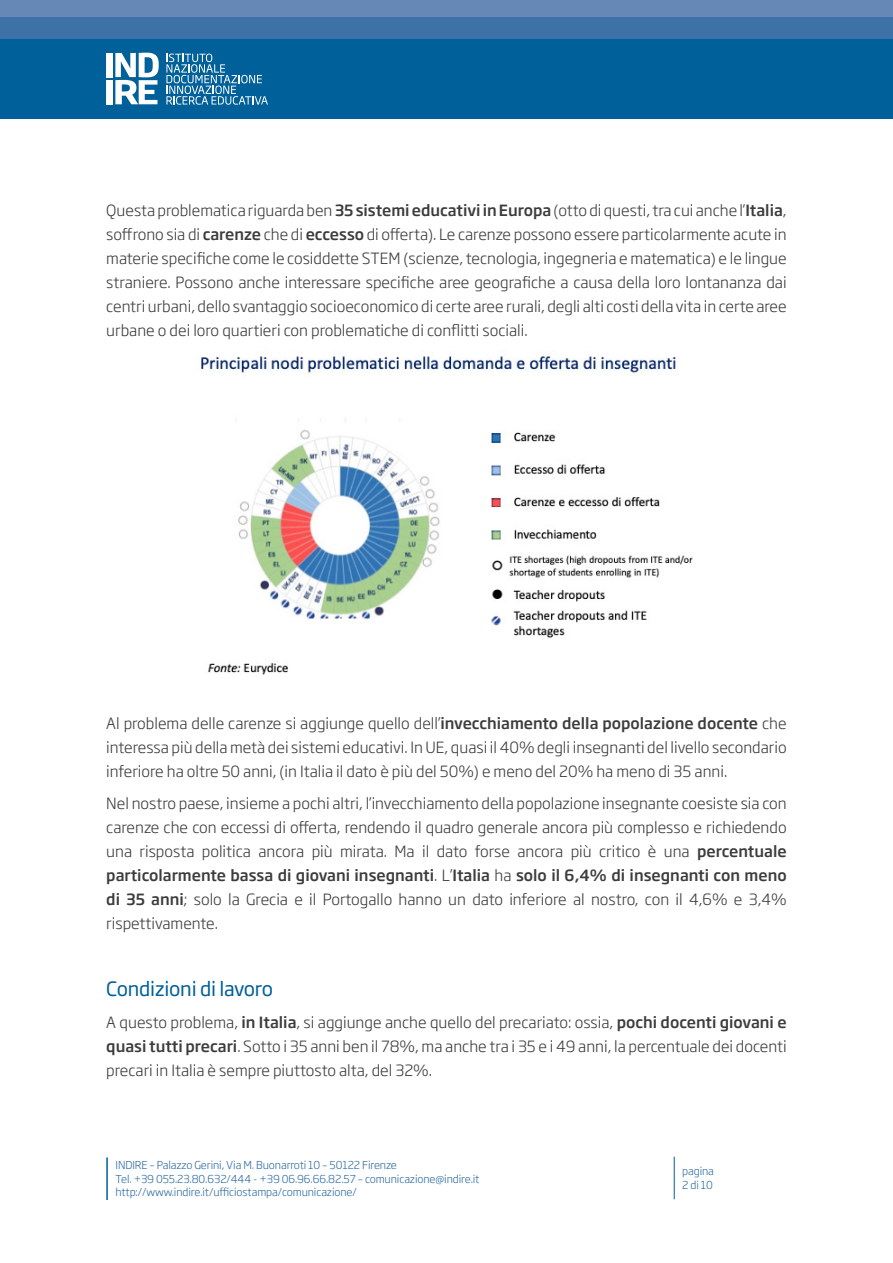
<style>
.page{position:relative;width:893px;height:1263px;background:#fff}
.page>*{position:absolute;margin:0;border:0;box-sizing:border-box;transform-origin:0 0}
.t1{font:19.5px "Soho Gothic Pro";letter-spacing:-.01em;color:#006099}
.t2{font:300 15.3px/24px "Soho Gothic Pro";color:#3c3c3b;text-align:justify}
.t3{font:300 10.8px/13.5px "Soho Gothic Pro";letter-spacing:-.01em;color:#2f6ca2}
.s1{font-weight:500}
</style>
<div class="page">
<hr style="left:106px;top:1157px;width:2px;height:43px;background:#006099">
<hr style="left:674px;top:1157px;width:1px;height:42px;background:#006099">
<div style="left:0;top:38px;width:893px;height:81px;background:#006099"></div>
<div style="left:0;top:17px;width:893px;height:21px;background:#3e72a7"></div>
<div style="left:0;top:0;width:893px;height:17px;background:#6588b6"></div>
<svg style="left:166px;top:54px;width:102px;height:51px"></svg>
<div style="left:106px;top:53px;width:6px;height:24px;background:#fff"></div>
<div style="left:106px;top:80px;width:6px;height:24px;background:#fff"></div>
<svg style="left:115px;top:53px;width:44px;height:51px"></svg>
<img style="left:201px;top:356px;width:492px;height:319px">
<p class="t2" style="left:106px;top:198px;width:682px">Questa problematica riguarda ben <span class="s1">35 sistemi educativi in Europa</span> (otto di questi, tra cui anche l’<span class="s1">Italia</span>, soffrono sia di <span class="s1">carenze</span> che di <span class="s1">eccesso</span> di offerta). Le carenze possono essere particolarmente acute in materie specifiche come le cosiddette STEM (scienze, tecnologia, ingegneria e matematica) e le lingue straniere. Possono anche interessare specifiche aree geografiche a causa della loro lontananza dai centri urbani, dello svantaggio socioeconomico di certe aree rurali, degli alti costi della vita in certe aree urbane o dei loro quartieri con problematiche di conflitti sociali.</p>
<p class="t2" style="left:106px;top:710px;width:682px">Al problema delle carenze si aggiunge quello dell’<span class="s1">invecchiamento della popolazione docente</span> che interessa più della metà dei sistemi educativi. In UE, quasi il 40% degli insegnanti del livello secondario inferiore ha oltre 50 anni, (in Italia il dato è più del 50%) e meno del 20% ha meno di 35 anni.</p>
<p class="t2" style="left:106px;top:791px;width:682px">Nel nostro paese, insieme a pochi altri, l’invecchiamento della popolazione insegnante coesiste sia con carenze che con eccessi di offerta, rendendo il quadro generale ancora più complesso e richiedendo una risposta politica ancora più mirata. Ma il dato forse ancora più critico è una <span class="s1">percentuale particolarmente bassa di giovani insegnanti</span>. L’<span class="s1">Italia</span> ha <span class="s1">solo il 6,4% di insegnanti con meno di 35 anni</span>; solo la Grecia e il Portogallo hanno un dato inferiore al nostro, con il 4,6% e 3,4% rispettivamente.</p>
<p class="t1" style="left:106px;top:973px;width:168px">Condizioni di lavoro</p>
<p class="t2" style="left:106px;top:1010px;width:682px">A questo problema, <span class="s1">in Italia</span>, si aggiunge anche quello del precariato: ossia, <span class="s1">pochi docenti giovani e quasi tutti precari</span>. Sotto i 35 anni ben il 78%, ma anche tra i 35 e i 49 anni, la percentuale dei docenti precari in Italia è sempre piuttosto alta, del 32%.</p>
<p class="t3" style="left:116px;top:1158px;width:365px">INDIRE – Palazzo Gerini, Via M. Buonarroti 10 – 50122 Firenze<br>Tel. +39 055.23.80.632/444 - +39 06.96.66.82.57 – comunicazione@indire.it http://www.indire.it/ufficiostampa/comunicazione/</p>
<p class="t3" style="left:682px;top:1164px;width:33px">pagina<br>2 di 10</p>
</div>
